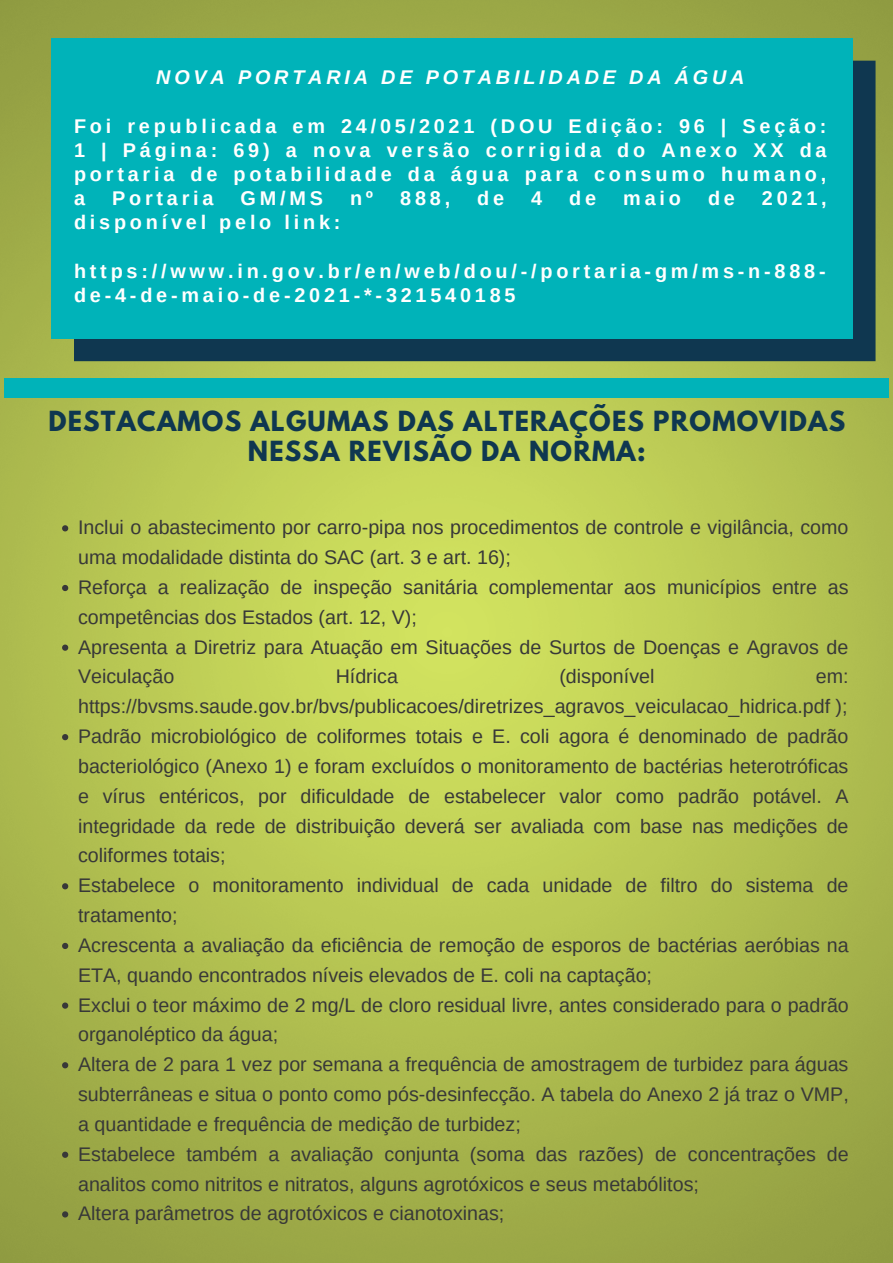
<style>
.page{position:relative;width:893px;height:1263px;background:#fff}
.page>*{position:absolute;margin:0;border:0;box-sizing:border-box;transform-origin:0 0}
.t1{font:700 24.53px/30.1px "League Spartan";letter-spacing:.05em;color:#0f3750;text-align:center}
.t2{font:700 19.88px/24.2px "Arimo";letter-spacing:.19em;color:#fff;text-align:justify}
.t3{font:italic 700 19.88px "Arimo";letter-spacing:.19em;color:#fff}
.t4{font:19.65px/29.8px "Arimo";color:#383838}
</style>
<div class="page">
<img style="left:0;top:0;width:893px;height:1263px">
<div style="left:5px;top:379px;width:884px;height:18px;background:#00b3b9"></div>
<svg style="left:62px;top:525px;width:6px;height:6px"></svg>
<svg style="left:62px;top:585px;width:6px;height:6px"></svg>
<svg style="left:62px;top:644px;width:6px;height:7px"></svg>
<svg style="left:62px;top:734px;width:6px;height:6px"></svg>
<svg style="left:62px;top:883px;width:6px;height:6px"></svg>
<svg style="left:62px;top:943px;width:6px;height:6px"></svg>
<svg style="left:62px;top:1002px;width:6px;height:7px"></svg>
<svg style="left:62px;top:1062px;width:6px;height:6px"></svg>
<svg style="left:62px;top:1152px;width:6px;height:6px"></svg>
<svg style="left:62px;top:1211px;width:6px;height:6px"></svg>
<div style="left:74px;top:61px;width:801px;height:300px;background:#0f3750"></div>
<div style="left:51px;top:38px;width:802px;height:300px;background:#00b3b9"></div>
<p class="t3" style="left:156px;top:66px;width:590px">NOVA PORTARIA DE POTABILIDADE DA ÁGUA</p>
<p class="t2" style="left:74px;top:114px;width:754px">Foi republicada em 24/05/2021 (DOU Edição: 96 | Seção:<br>1 | Página: 69) a nova versão corrigida do Anexo XX da portaria de potabilidade da água para consumo humano, a</p>
<p class="t2" style="left:112px;top:186px;width:103px">Portaria</p>
<p class="t2" style="left:241px;top:186px;width:84px">GM/MS</p>
<p class="t2" style="left:350px;top:186px;width:25px">nº</p>
<p class="t2" style="left:400px;top:186px;width:51px">888,</p>
<p class="t2" style="left:477px;top:186px;width:28px">de</p>
<p class="t2" style="left:531px;top:186px;width:13px">4</p>
<p class="t2" style="left:569px;top:186px;width:28px">de</p>
<p class="t2" style="left:623px;top:186px;width:59px">maio</p>
<p class="t2" style="left:708px;top:186px;width:28px">de</p>
<p class="t2" style="left:762px;top:186px;width:66px">2021,</p>
<p class="t2" style="left:74px;top:210px;width:268px">disponível pelo link:</p>
<p class="t2" style="left:74px;top:259px;width:753px">https://www.in.gov.br/en/web/dou/-/portaria-gm/ms-n-888- de-4-de-maio-de-2021-*-321540185</p>
<p class="t1" style="left:48px;top:409px;width:798px">DESTACAMOS ALGUMAS DAS ALTERAÇÕES PROMOVIDAS<br>NESSA REVISÃO DA NORMA:</p>
<p class="t4" style="left:78px;top:512px;width:772px">Inclui o abastecimento por carro-pipa nos procedimentos de controle e vigilância, como uma modalidade distinta do SAC (art. 3 e art. 16);</p>
<p class="t4" style="left:78px;top:572px;width:772px">Reforça a realização de inspeção sanitária complementar aos municípios entre as competências dos Estados (art. 12, V);</p>
<p class="t4" style="left:78px;top:632px;width:772px">Apresenta a Diretriz para Atuação em Situações de Surtos de Doenças e Agravos de<br>Veiculação</p>
<p class="t4" style="left:336px;top:662px;width:64px">Hídrica</p>
<p class="t4" style="left:559px;top:662px;width:97px">(disponível</p>
<p class="t4" style="left:78px;top:662px;width:772px;text-align:right">em: https://bvsms.saude.gov.br/bvs/publicacoes/diretrizes_agravos_veiculacao_hidrica.pdf );</p>
<p class="t4" style="left:78px;top:721px;width:772px;text-align:justify">Padrão microbiológico de coliformes totais e E. coli agora é denominado de padrão bacteriológico (Anexo 1) e foram excluídos o monitoramento de bactérias heterotróficas e vírus entéricos, por dificuldade de estabelecer valor como padrão potável. A integridade da rede de distribuição deverá ser avaliada com base nas medições de coliformes totais;</p>
<p class="t4" style="left:78px;top:870px;width:772px">Estabelece o monitoramento individual de cada unidade de filtro do sistema de tratamento;</p>
<p class="t4" style="left:78px;top:930px;width:772px">Acrescenta a avaliação da eficiência de remoção de esporos de bactérias aeróbias na<br>ETA, quando encontrados níveis elevados de E. coli na captação;</p>
<p class="t4" style="left:78px;top:990px;width:772px">Exclui o teor máximo de 2 mg/L de cloro residual livre, antes considerado para o padrão organoléptico da água;</p>
<p class="t4" style="left:78px;top:1049px;width:772px;text-align:justify">Altera de 2 para 1 vez por semana a frequência de amostragem de turbidez para águas subterrâneas e situa o ponto como pós-desinfecção. A tabela do Anexo 2 já traz o VMP, a quantidade e frequência de medição de turbidez;</p>
<p class="t4" style="left:78px;top:1139px;width:772px">Estabelece também a avaliação conjunta (soma das razões) de concentrações de analitos como nitritos e nitratos, alguns agrotóxicos e seus metabólitos;</p>
<p class="t4" style="left:78px;top:1198px;width:428px">Altera parâmetros de agrotóxicos e cianotoxinas;</p>
</div>
